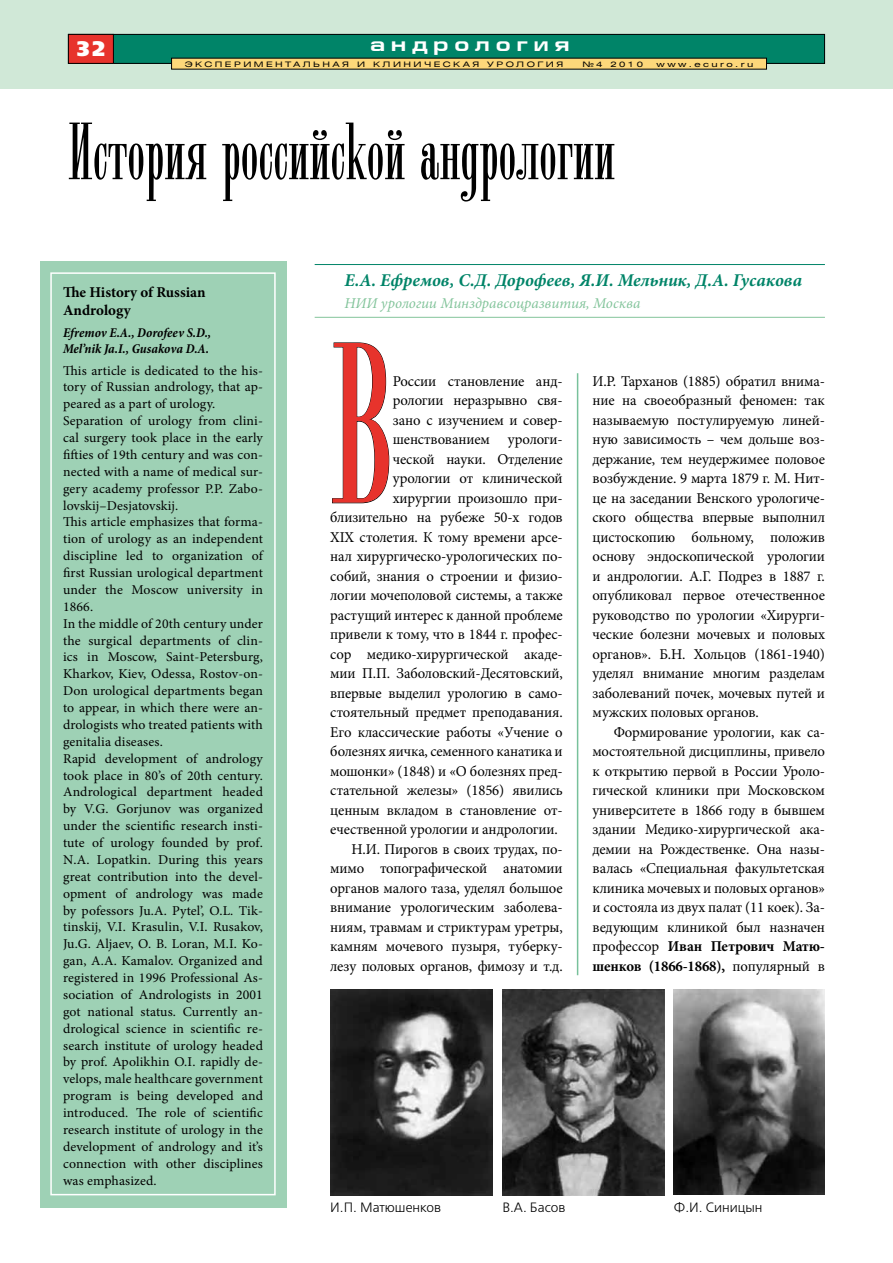
<style>
.page{position:relative;width:893px;height:1263px;background:#fff}
.page>*{position:absolute;margin:0;border:0;box-sizing:border-box;transform-origin:0 0}
.t1{font:224.1px "Radar";color:#e7332c}
.t2{font:79.5px "Radar";color:#000}
.t3{font:21px "Free Set Black C";color:#fff}
.t4{font:700 19.5px "Europe Ext";letter-spacing:.3em;color:#fff}
.t5{font:italic 700 18px "Minion Pro";color:#008468}
.t6{font:15px/19.5px "Minion Pro";letter-spacing:-.01em;color:#000;text-align:justify}
.t7{font:italic 15px "Minion Pro";color:#83c49b}
.t8{font:700 15px/18.8px "Minion Pro";letter-spacing:-.005em;color:#000}
.t9{font:13.5px/16.8px "Minion Pro";letter-spacing:.01em;color:#000}
.t10{font:italic 700 condensed 13.5px/16.8px "Minion Pro";letter-spacing:-.005em;color:#000}
.t11{font:13.5px "Free Set C";color:#000}
.t12{font:7.5px "Helios Ext";letter-spacing:.26em;color:#000;scale:1.25 1}
.s1{font-weight:700}
</style>
<div class="page">
<div style="left:40px;top:261px;width:246px;height:947px;background:#9ed1b5"></div>
<hr style="left:315px;top:264px;width:510px;height:1px;background:#008468">
<hr style="left:315px;top:317px;width:510px;height:1px;background:#83c49b">
<div style="left:50px;top:272px;width:226px;height:923px;border:2px solid #fff"></div>
<svg style="left:332px;top:342px;width:57px;height:161px"></svg>
<div style="left:0;top:0;width:893px;height:89px;background:#d0e8d7"></div>
<div style="left:68px;top:34px;width:757px;height:29px;background:#008468"></div>
<div style="left:68px;top:34px;width:757px;height:30px;border:1px solid #000"></div>
<div style="left:68px;top:34px;width:45px;height:29px;background:#e7332c"></div>
<div style="left:68px;top:34px;width:46px;height:30px;border:1px solid #000"></div>
<svg style="left:171px;top:58px;width:596px;height:12px;background:#d7b96a"></svg>
<img style="left:502px;top:989px;width:162px;height:206px">
<img style="left:330px;top:989px;width:163px;height:206px">
<hr style="left:577px;top:373px;width:1px;height:602px;background:#78c19b">
<img style="left:674px;top:989px;width:151px;height:206px">
<h3 class="t3" style="left:75px;top:37px;width:33px">32</h3>
<h3 class="t4" style="left:370px;top:33px;width:201px">андрология</h3>
<p class="t12" style="left:185px;top:59px;width:145px">ЭксперименТАЛЬН АЯ И</p>
<p class="t12" style="left:373px;top:59px;width:25px">КЛИНИ</p>
<p class="t12" style="left:424px;top:59px;width:16px">Ч ЕСК</p>
<p class="t12" style="left:463px;top:59px;width:82px">АЯ УР ОЛОГИ Я</p>
<p class="t12" style="left:582px;top:59px;width:50px">№4 2010</p>
<p class="t12" style="left:657px;top:59px;width:79px">www.ecuro.ru</p>
<h2 class="t2" style="left:68px;top:111px;width:549px">История российской андрологии</h2>
<p class="t8" style="left:63px;top:282px;width:144px">The History of Russian<br>Andrology</p>
<p class="t10" style="left:63px;top:324px;width:150px">Efremov E.A., Dorofeev S.D.,<br>Mel’nik Ja.I., Gusakova D.A.</p>
<p class="t9" style="left:63px;top:362px;width:201px">This article is dedicated to the his&shy;tory of Russian andrology, that ap&shy;peared as a part of urology.<br>Separation of urology from clini&shy;cal surgery took place in the early fifties of 19th century and was con&shy;nected with a name of medical sur&shy;gery academy professor P.P. Zabo&shy;lovskij–Desjatovskij.<br>This article emphasizes that forma&shy;tion of urology as an independent discipline led to organization of first Russian urological department under the Moscow university in<br>1866.<br>In the middle of 20th century under the surgical departments of clin&shy;ics in Moscow, Saint-Petersburg,<br>Kharkov, Kiev, Odessa, Rostov-on-<br>Don urological departments began to appear, in which there were an&shy;drologists who treated patients with genitalia diseases.<br>Rapid development of andrology took place in 80’s of 20th century.<br>Andrological department headed by V.G. Gorjunov was organized under the scientific research insti&shy;tute of urology founded by prof.<br>N.A. Lopatkin. During this years great contribution into the devel&shy;opment of andrology was made by pofessors Ju.A. Pytel’, O.L. Tik&shy;tinskij, V.I. Krasulin, V.I. Rusakov,<br>Ju.G. Aljaev, O. B. Loran, M.I. Ko&shy;gan, A.A. Kamalov. Organized and registered in 1996 Professional As&shy;sociation of Andrologists in 2001 got national status. Currently an&shy;drological science in scientific re&shy;search institute of urology headed by prof. Apolikhin O.I. rapidly de&shy;velops, male healthcare government program is being developed and introduced. The role of scientific research institute of urology in the development of andrology and it’s connection with other disciplines was emphasized.</p>
<p class="t5" style="left:344px;top:268px;width:459px">Е.А. Ефремов, С.Д. Дорофеев, Я.И. Мельник, Д.А. Гусакова</p>
<p class="t7" style="left:344px;top:293px;width:298px">НИИ урологии Минздравсоцразвития, Москва</p>
<h1 class="t1" style="left:330px;top:311px;width:64px">В</h1>
<p class="t6" style="left:592px;top:371px;width:234px">И.Р. Тарханов (1885) обратил внима&shy;ние на своеобразный феномен: так называемую постулируемую линей&shy;ную зависимость – чем дольше воз&shy;держание, тем неудержимее половое возбуждение. 9 марта 1879 г. М. Нит&shy;це на заседании Венского урологиче&shy;ского общества впервые выполнил цистоскопию больному, положив основу эндоскопической урологии и андрологии. А.Г. Подрез в 1887 г. опубликовал первое отечественное руководство по урологии «Хирурги&shy;ческие болезни мочевых и половых органов». Б.Н. Хольцов (1861-1940) уделял внимание многим разделам заболеваний почек, мочевых путей и мужских половых органов.</p>
<p class="t6" style="left:592px;top:722px;width:234px;text-indent:21px">Формирование урологии, как са&shy;мостоятельной дисциплины, привело к открытию первой в России Уроло&shy;гической клиники при Московском университете в 1866 году в бывшем здании Медико-хирургической ака&shy;демии на Рождественке. Она назы&shy;валась «Специальная факультетская клиника мочевых и половых органов» и состояла из двух палат (11 коек). За&shy;ведующим клиникой был назначен профессор <span class="s1">Иван Петрович Матю&shy;шенков (1866-1868),</span> популярный в</p>
<p class="t6" style="left:393px;top:371px;width:171px">России становление анд-</p>
<p class="t6" style="left:393px;top:391px;width:170px">рологии неразрывно свя-</p>
<p class="t6" style="left:393px;top:410px;width:171px">зано с изучением и совер-</p>
<p class="t6" style="left:393px;top:430px;width:171px">шенствованием урологи-</p>
<p class="t6" style="left:393px;top:449px;width:171px">ческой науки. Отделение</p>
<p class="t6" style="left:393px;top:469px;width:171px">урологии от клинической</p>
<p class="t6" style="left:393px;top:488px;width:171px">хирургии произошло при-</p>
<p class="t6" style="left:330px;top:508px;width:234px">близительно на рубеже 50-х годов</p>
<p class="t6" style="left:330px;top:527px;width:234px">ХIX столетия. К тому времени арсе-</p>
<p class="t6" style="left:330px;top:547px;width:234px">нал хирургическо-урологических по-</p>
<p class="t6" style="left:330px;top:566px;width:234px">собий, знания о строении и физио-</p>
<p class="t6" style="left:330px;top:586px;width:234px">логии мочеполовой системы, а также</p>
<p class="t6" style="left:330px;top:605px;width:234px">растущий интерес к данной проблеме</p>
<p class="t6" style="left:330px;top:625px;width:234px">привели к тому, что в 1844 г. профес-</p>
<p class="t6" style="left:330px;top:644px;width:234px">сор медико-хирургической акаде-</p>
<p class="t6" style="left:330px;top:664px;width:234px">мии П.П. Заболовский-Десятовский,</p>
<p class="t6" style="left:330px;top:683px;width:234px">впервые выделил урологию в само-</p>
<p class="t6" style="left:330px;top:703px;width:234px">стоятельный предмет преподавания.</p>
<p class="t6" style="left:330px;top:722px;width:234px">Его классические работы «Учение о</p>
<p class="t6" style="left:330px;top:742px;width:234px">болезнях яичка, семенного канатика и</p>
<p class="t6" style="left:330px;top:761px;width:234px">мошонки» (1848) и «О болезнях пред-</p>
<p class="t6" style="left:330px;top:781px;width:234px">стательной железы» (1856) явились</p>
<p class="t6" style="left:330px;top:800px;width:234px">ценным вкладом в становление от-</p>
<p class="t6" style="left:330px;top:820px;width:229px">ечественной урологии и андрологии.</p>
<p class="t6" style="left:351px;top:839px;width:213px">Н.И. Пирогов в своих трудах, по-</p>
<p class="t6" style="left:330px;top:859px;width:234px">мимо топографической анатомии</p>
<p class="t6" style="left:330px;top:878px;width:234px">органов малого таза, уделял большое</p>
<p class="t6" style="left:330px;top:898px;width:234px">внимание урологическим заболева-</p>
<p class="t6" style="left:330px;top:917px;width:234px">ниям, травмам и стриктурам уретры,</p>
<p class="t6" style="left:330px;top:937px;width:234px">камням мочевого пузыря, туберку-</p>
<p class="t6" style="left:330px;top:956px;width:234px">лезу половых органов, фимозу и т.д.</p>
<p class="t11" style="left:330px;top:1200px;width:112px">И.П. Матюшенков</p>
<p class="t11" style="left:502px;top:1200px;width:65px">В.А. Басов</p>
<p class="t11" style="left:674px;top:1200px;width:90px">Ф.И. Синицын</p>
</div>
